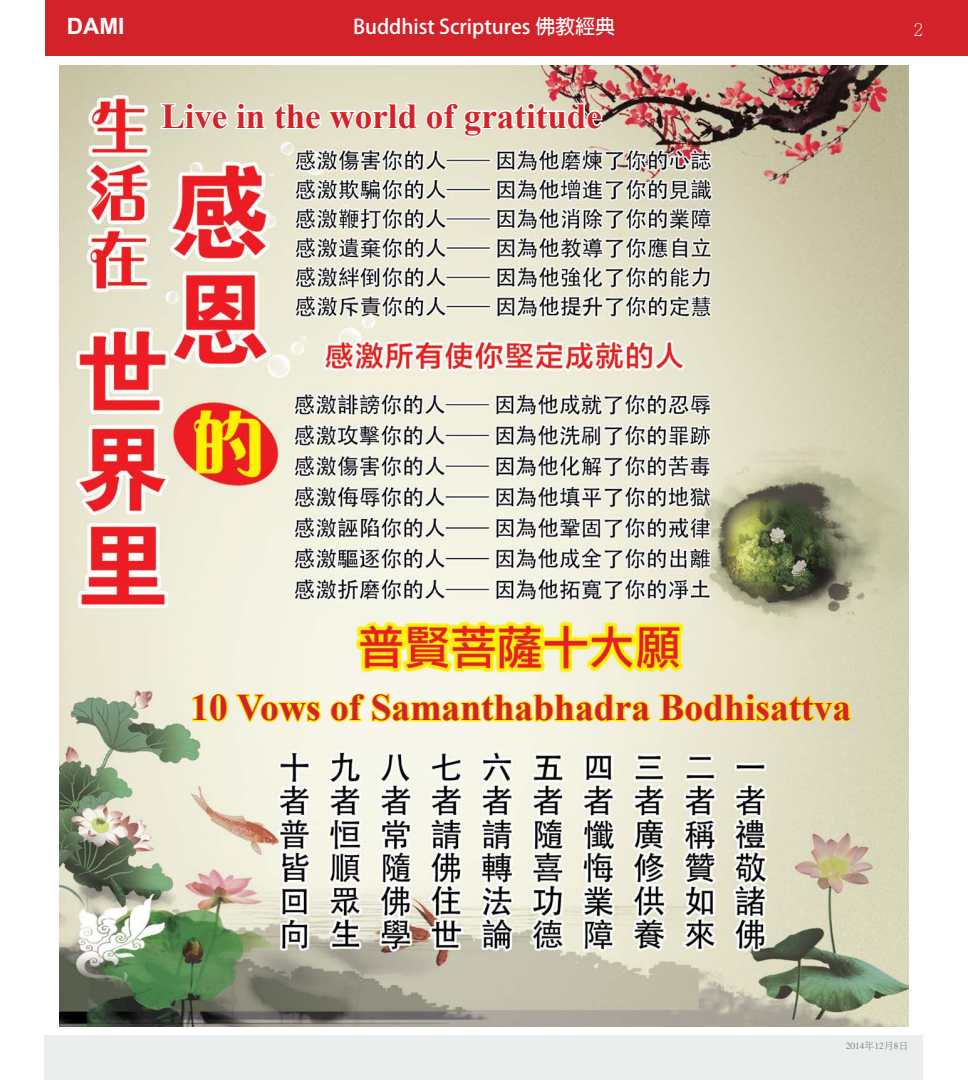
<style>
.page{position:relative;width:968px;height:1080px;background:#fff}
.page>*{position:absolute;margin:0;border:0;box-sizing:border-box;transform-origin:0 0}
.t1{font:700 37.5px "Times New Roman";color:#d2232a}
.t2{font:700 35px "Times New Roman";color:#d2232a}
.t3{font:700 22.5px "Arial";color:#fff}
.t4{font:700 20px "Adobe Fan Heiti Std";color:#fff}
.t5{font:300 17.5px "Adobe Ming Std";color:#fff}
.t6{font:300 10px "Li Sung";letter-spacing:-.005em;color:#6d6e71}
</style>
<div class="page">
<div style="left:45px;top:0;width:923px;height:56px;background:#d2232a"></div>
<div style="left:44px;top:1035px;width:878px;height:45px;background:#eceded"></div>
<img style="left:60px;top:66px;width:848px;height:961px">
<svg style="left:159px;top:82px;width:445px;height:56px"></svg>
<svg style="left:189px;top:692px;width:133px;height:32px"></svg>
<svg style="left:329px;top:674px;width:525px;height:50px"></svg>
<p class="t3" style="left:67px;top:12px;width:59px">DAMI</p>
<p class="t4" style="left:353px;top:15px;width:263px">Buddhist Scriptures 佛教經典</p>
<p class="t5" style="left:914px;top:20px;width:10px">2</p>
<p class="t2" style="left:161px;top:92px;width:442px">Live in the world of gratitude</p>
<p class="t1" style="left:190px;top:682px;width:662px">10 Vows of Samanthabhadra Bodhisattva</p>
<p class="t6" style="left:845px;top:1040px;width:64px">2014年12月8日</p>
</div>
